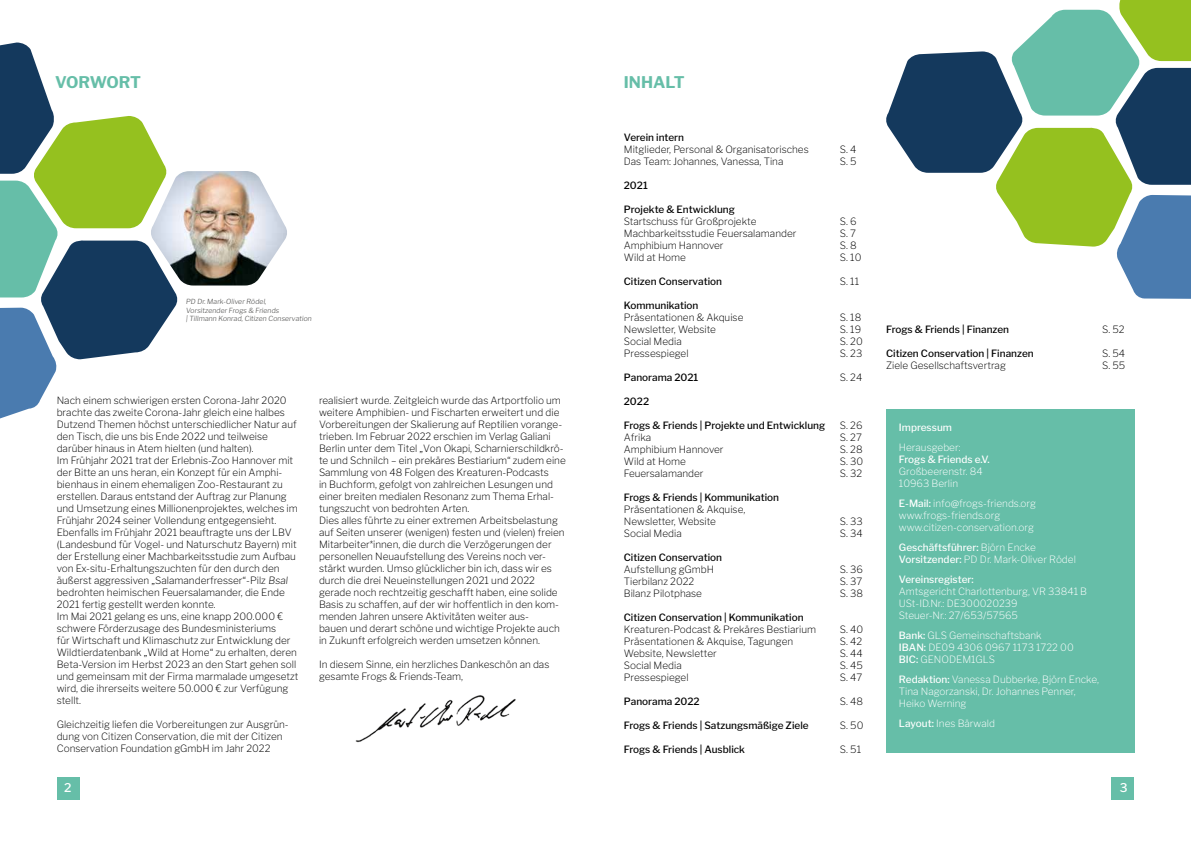
<style>
.page{position:relative;width:1191px;height:842px;background:#fff}
.page>*{position:absolute;margin:0;border:0;box-sizing:border-box;transform-origin:0 0}
.t1{font:700 16px "Libre Franklin";color:#66bea8}
.t2{font:500 12px "Libre Franklin";color:#fff}
.t3{font:200 10px/12px "Libre Franklin";color:#000}
.t4{font:200 10px/12px "Libre Franklin";color:#fff}
.t5{font:500 10px "Libre Franklin";color:#000}
.t6{font:500 10px "Libre Franklin";color:#fff}
.t7{font:300 7px/8.4px "Libre Franklin";color:#575756}
.s1{font-weight:500}
</style>
<div class="page">
<div style="left:57px;top:777px;width:22px;height:22px;background:#66bea8"></div>
<div style="left:1111px;top:777px;width:23px;height:22px;background:#66bea8"></div>
<img style="left:355px;top:695px;width:161px;height:48px">
<div style="left:886px;top:410px;width:248px;height:343px;background:#66bea8"></div>
<svg style="left:886px;top:0;width:305px;height:299px"></svg>
<svg style="left:0;top:43px;width:178px;height:376px"></svg>
<img style="left:150px;top:171px;width:137px;height:114px">
<h1 class="t1" style="left:55px;top:72px;width:87px">VORWORT</h1>
<h1 class="t1" style="left:624px;top:72px;width:62px">INHALT</h1>
<p class="t5" style="left:624px;top:131px;width:62px">Verein intern</p>
<p class="t3" style="left:624px;top:143px;width:186px">Mitglieder, Personal &amp; Organisatorisches</p>
<p class="t3" style="left:840px;top:143px;width:18px">S. 4</p>
<p class="t3" style="left:624px;top:155px;width:161px">Das Team: Johannes, Vanessa, Tina</p>
<p class="t3" style="left:840px;top:155px;width:18px">S. 5</p>
<p class="t5" style="left:624px;top:179px;width:25px">2021</p>
<p class="t5" style="left:624px;top:203px;width:112px">Projekte &amp; Entwicklung</p>
<p class="t3" style="left:624px;top:215px;width:134px">Startschuss für Großprojekte</p>
<p class="t3" style="left:840px;top:215px;width:18px">S. 6</p>
<p class="t3" style="left:624px;top:227px;width:174px">Machbarkeitsstudie Feuersalamander</p>
<p class="t3" style="left:840px;top:227px;width:18px">S. 7</p>
<p class="t3" style="left:624px;top:239px;width:101px">Amphibium Hannover</p>
<p class="t3" style="left:840px;top:239px;width:18px">S. 8</p>
<p class="t3" style="left:624px;top:251px;width:64px">Wild at Home</p>
<p class="t3" style="left:840px;top:251px;width:23px">S. 10</p>
<p class="t5" style="left:624px;top:275px;width:100px">Citizen Conservation</p>
<p class="t3" style="left:840px;top:275px;width:21px">S. 11</p>
<p class="t5" style="left:624px;top:299px;width:76px">Kommunikation</p>
<p class="t3" style="left:624px;top:311px;width:121px">Präsentationen &amp; Akquise</p>
<p class="t3" style="left:840px;top:311px;width:23px">S. 18</p>
<p class="t3" style="left:624px;top:323px;width:94px">Newsletter, Website</p>
<p class="t3" style="left:840px;top:323px;width:23px">S. 19</p>
<p class="t3" style="left:624px;top:335px;width:59px">Social Media</p>
<p class="t3" style="left:840px;top:335px;width:24px">S. 20</p>
<p class="t3" style="left:624px;top:347px;width:66px">Pressespiegel</p>
<p class="t3" style="left:840px;top:347px;width:24px">S. 23</p>
<p class="t5" style="left:624px;top:371px;width:76px">Panorama 2021</p>
<p class="t3" style="left:840px;top:371px;width:24px">S. 24</p>
<p class="t5" style="left:624px;top:395px;width:27px">2022</p>
<p class="t5" style="left:624px;top:419px;width:203px">Frogs &amp; Friends | Projekte und Entwicklung</p>
<p class="t3" style="left:840px;top:419px;width:24px">S. 26</p>
<p class="t3" style="left:624px;top:431px;width:29px">Afrika</p>
<p class="t3" style="left:840px;top:431px;width:23px">S. 27</p>
<p class="t3" style="left:624px;top:443px;width:101px">Amphibium Hannover</p>
<p class="t3" style="left:840px;top:443px;width:24px">S. 28</p>
<p class="t3" style="left:624px;top:455px;width:64px">Wild at Home</p>
<p class="t3" style="left:840px;top:455px;width:25px">S. 30</p>
<p class="t3" style="left:624px;top:467px;width:81px">Feuersalamander</p>
<p class="t3" style="left:840px;top:467px;width:24px">S. 32</p>
<p class="t5" style="left:624px;top:491px;width:157px">Frogs &amp; Friends | Kommunikation</p>
<p class="t3" style="left:624px;top:503px;width:123px">Präsentationen &amp; Akquise,<br>Newsletter, Website</p>
<p class="t7" style="left:186px;top:297px;width:128px">PD Dr. Mark-Oliver Rödel,<br>Vorsitzender Frogs &amp; Friends<br>| Tillmann Konrad, Citizen Conservation</p>
<p class="t5" style="left:886px;top:324px;width:125px">Frogs &amp; Friends | Finanzen</p>
<p class="t3" style="left:1102px;top:324px;width:24px">S. 52</p>
<p class="t5" style="left:886px;top:348px;width:149px">Citizen Conservation | Finanzen</p>
<p class="t3" style="left:1102px;top:348px;width:25px">S. 54</p>
<p class="t3" style="left:886px;top:360px;width:121px">Ziele Gesellschaftsvertrag</p>
<p class="t3" style="left:1102px;top:360px;width:25px">S. 55</p>
<p class="t3" style="left:57px;top:394px;width:243px">Nach einem schwierigen ersten Corona-Jahr 2020 brachte das zweite Corona-Jahr gleich eine halbes Dutzend Themen höchst unterschiedlicher Natur auf den Tisch, die uns bis Ende 2022 und teilweise darüber hinaus in Atem hielten (und halten).<br>Im Frühjahr 2021 trat der Erlebnis-Zoo Hannover mit der Bitte an uns heran, ein Konzept für ein Amphi&shy;bienhaus in einem ehemaligen Zoo-Restaurant zu erstellen. Daraus entstand der Auftrag zur Planung und Umsetzung eines Millionenprojektes, welches im Frühjahr 2024 seiner Vollendung entgegensieht.<br>Ebenfalls im Frühjahr 2021 beauftragte uns der LBV (Landesbund für Vogel- und Naturschutz Bayern) mit der Erstellung einer Machbarkeitsstudie zum Aufbau von Ex-situ-Erhaltungszuchten für den durch den äußerst aggressiven „Salamanderfresser“-Pilz Bsal bedrohten heimischen Feuersalamander, die Ende 2021 fertig gestellt werden konnte.<br>Im Mai 2021 gelang es uns, eine knapp 200.000 € schwere Förderzusage des Bundesministeriums<br>für Wirtschaft und Klimaschutz zur Entwicklung der Wildtierdatenbank „Wild at Home“ zu erhalten, deren Beta-Version im Herbst 2023 an den Start gehen soll und gemeinsam mit der Firma marmalade umgesetzt wird, die ihrerseits weitere 50.000 € zur Verfügung stellt.</p>
<p class="t3" style="left:57px;top:718px;width:233px">Gleichzeitig liefen die Vorbereitungen zur Ausgrün&shy;dung von Citizen Conservation, die mit der Citizen<br>Conservation Foundation gGmbH im Jahr 2022</p>
<p class="t2" style="left:64px;top:781px;width:9px">2</p>
<p class="t2" style="left:1119px;top:781px;width:9px">3</p>
<p class="t3" style="left:319px;top:395px;width:248px">realisiert wurde. Zeitgleich wurde das Artportfolio um weitere Amphibien- und Fischarten erweitert und die Vorbereitungen der Skalierung auf Reptilien vorange&shy;trieben. Im Februar 2022 erschien im Verlag Galiani Berlin unter dem Titel „Von Okapi, Scharnierschildkrö&shy;te und Schnilch – ein prekäres Bestiarium“ zudem eine Sammlung von 48 Folgen des Kreaturen-Podcasts<br>in Buchform, gefolgt von zahlreichen Lesungen und einer breiten medialen Resonanz zum Thema Erhal&shy;tungszucht von bedrohten Arten.<br>Dies alles führte zu einer extremen Arbeitsbelastung auf Seiten unserer (wenigen) festen und (vielen) freien Mitarbeiter*innen, die durch die Verzögerungen der personellen Neuaufstellung des Vereins noch ver&shy;stärkt wurden. Umso glücklicher bin ich, dass wir es durch die drei Neueinstellungen 2021 und 2022 gerade noch rechtzeitig geschafft haben, eine solide Basis zu schaffen, auf der wir hoffentlich in den kom&shy;menden Jahren unsere Aktivitäten weiter aus-<br>bauen und derart schöne und wichtige Projekte auch in Zukunft erfolgreich werden umsetzen können.</p>
<p class="t3" style="left:319px;top:659px;width:232px">In diesem Sinne, ein herzliches Dankeschön an das gesamte Frogs &amp; Friends-Team,</p>
<p class="t6" style="left:899px;top:421px;width:55px">Impressum</p>
<p class="t4" style="left:899px;top:441px;width:63px">Herausgeber:</p>
<p class="t6" style="left:899px;top:453px;width:92px">Frogs &amp; Friends e.V.</p>
<p class="t4" style="left:899px;top:465px;width:85px">Großbeerenstr. 84<br>10963 Berlin</p>
<p class="t4" style="left:899px;top:497px;width:139px"><span class="s1">E-Mail:</span> info@frogs-friends.org www.frogs-friends.org www.citizen-conservation.org</p>
<p class="t4" style="left:899px;top:541px;width:178px"><span class="s1">Geschäftsführer:</span> Björn Encke<br><span class="s1">Vorsitzender:</span> PD Dr. Mark-Oliver Rödel</p>
<p class="t6" style="left:899px;top:573px;width:76px">Vereinsregister:</p>
<p class="t4" style="left:899px;top:585px;width:190px">Amtsgericht Charlottenburg, VR 33841 B<br>USt-ID.Nr.: DE300020239<br>Steuer-Nr.: 27/653/57565</p>
<p class="t4" style="left:899px;top:629px;width:176px"><span class="s1">Bank:</span> GLS Gemeinschaftsbank<br><span class="s1">IBAN:</span> DE09 4306 0967 1173 1722 00<br><span class="s1">BIC:</span> GENODEM1GLS</p>
<p class="t4" style="left:899px;top:673px;width:202px"><span class="s1">Redaktion:</span> Vanessa Dubberke, Björn Encke,<br>Tina Nagorzanski, Dr. Johannes Penner,<br>Heiko Werning</p>
<p class="t4" style="left:899px;top:717px;width:98px"><span class="s1">Layout:</span> Ines Bärwald</p>
<p class="t3" style="left:840px;top:515px;width:24px">S. 33</p>
<p class="t3" style="left:624px;top:527px;width:59px">Social Media</p>
<p class="t3" style="left:840px;top:527px;width:24px">S. 34</p>
<p class="t5" style="left:624px;top:551px;width:100px">Citizen Conservation</p>
<p class="t3" style="left:624px;top:563px;width:92px">Aufstellung gGmbH</p>
<p class="t3" style="left:840px;top:563px;width:25px">S. 36</p>
<p class="t3" style="left:624px;top:575px;width:72px">Tierbilanz 2022</p>
<p class="t3" style="left:840px;top:575px;width:24px">S. 37</p>
<p class="t3" style="left:624px;top:587px;width:80px">Bilanz Pilotphase</p>
<p class="t3" style="left:840px;top:587px;width:25px">S. 38</p>
<p class="t5" style="left:624px;top:611px;width:181px">Citizen Conservation | Kommunikation</p>
<p class="t3" style="left:624px;top:623px;width:194px">Kreaturen-Podcast &amp; Prekäres Bestiarium</p>
<p class="t3" style="left:840px;top:623px;width:25px">S. 40</p>
<p class="t3" style="left:624px;top:635px;width:171px">Präsentationen &amp; Akquise, Tagungen</p>
<p class="t3" style="left:840px;top:635px;width:24px">S. 42</p>
<p class="t3" style="left:624px;top:647px;width:94px">Website, Newsletter</p>
<p class="t3" style="left:840px;top:647px;width:24px">S. 44</p>
<p class="t3" style="left:624px;top:659px;width:59px">Social Media</p>
<p class="t3" style="left:840px;top:659px;width:25px">S. 45</p>
<p class="t3" style="left:624px;top:671px;width:66px">Pressespiegel</p>
<p class="t3" style="left:840px;top:671px;width:24px">S. 47</p>
<p class="t5" style="left:624px;top:695px;width:77px">Panorama 2022</p>
<p class="t3" style="left:840px;top:695px;width:25px">S. 48</p>
<p class="t5" style="left:624px;top:719px;width:186px">Frogs &amp; Friends | Satzungsmäßige Ziele</p>
<p class="t3" style="left:840px;top:719px;width:25px">S. 50</p>
<p class="t5" style="left:624px;top:743px;width:123px">Frogs &amp; Friends | Ausblick</p>
<p class="t3" style="left:840px;top:743px;width:23px">S. 51</p>
</div>
